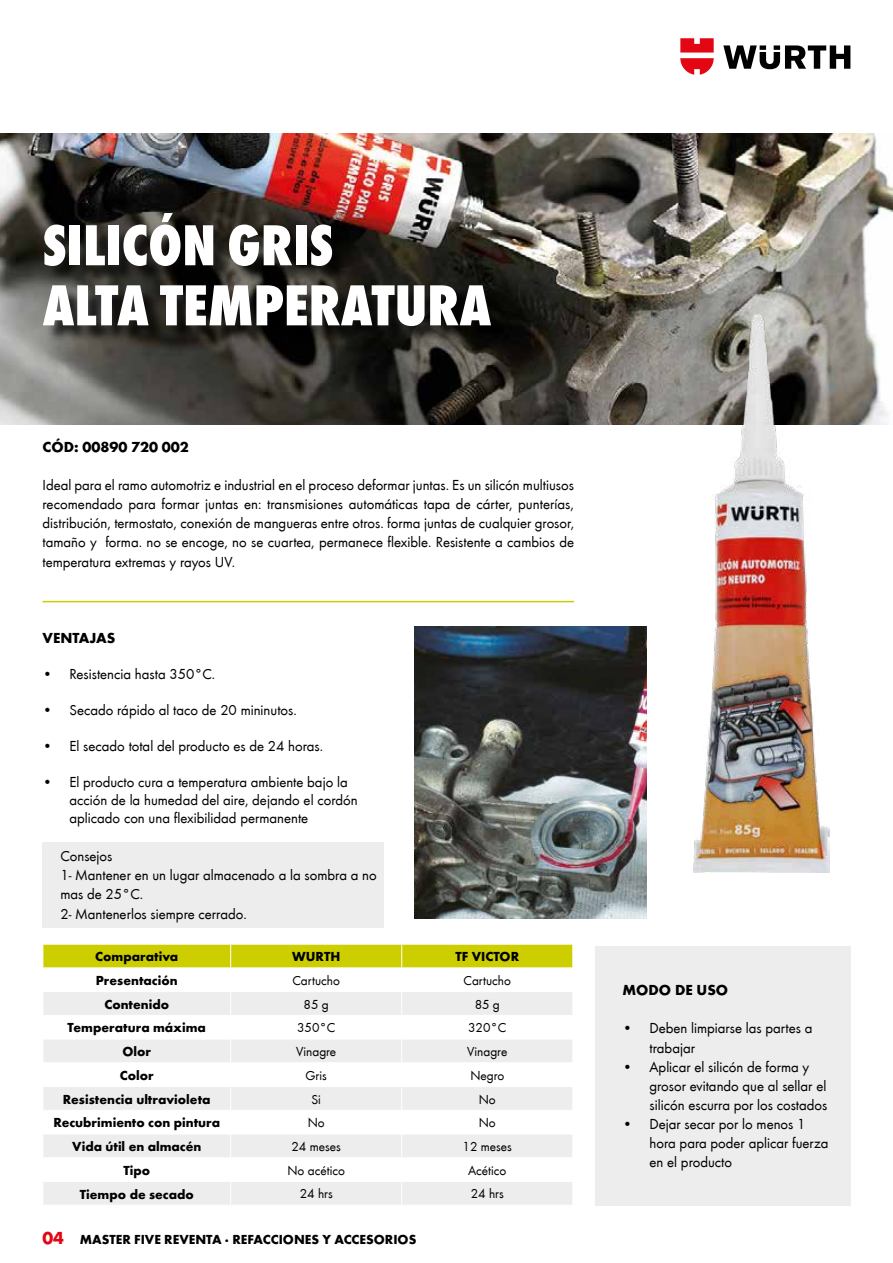
<style>
.page{position:relative;width:893px;height:1263px;background:#fff}
.page>*{position:absolute;margin:0;border:0;box-sizing:border-box;transform-origin:0 0}
.t1{font:800 condensed 60px/60px "Wuerth";color:#fff}
.t2{font:15px/19.2px "Wuerth";color:#000}
.t3{font:700 15px "Wuerth";color:#000}
.t4{font:700 13.5px "Wuerth";color:#000}
.t5{font:13.5px "Wuerth";color:#000}
.s1{font-size:18px;color:#e30613}
</style>
<div class="page">
<svg style="left:723px;top:45px;width:127px;height:24px"></svg>
<svg style="left:680px;top:38px;width:34px;height:37px"></svg>
<div style="left:43px;top:842px;width:341px;height:85px;background:#ededed"></div>
<img style="left:0;top:134px;width:893px;height:291px">
<div style="left:45px;top:216px;width:464px;height:127px;background:#000;opacity:.75"></div>
<hr style="left:43px;top:601px;width:531px;height:1px;background:#cdce00">
<img style="left:693px;top:314px;width:136px;height:558px">
<img style="left:415px;top:626px;width:231px;height:292px">
<div style="left:595px;top:946px;width:255px;height:259px;background:#ededed"></div>
<svg style="left:43px;top:944px;width:530px;height:261px"></svg>
<hr style="left:231px;top:991px;width:171px;height:1px;background:#fff">
<hr style="left:402px;top:991px;width:170px;height:1px;background:#fff">
<hr style="left:43px;top:1015px;width:188px;height:1px;background:#fff">
<hr style="left:231px;top:1015px;width:171px;height:1px;background:#fff">
<hr style="left:402px;top:1015px;width:170px;height:1px;background:#fff">
<hr style="left:43px;top:1039px;width:188px;height:1px;background:#fff">
<h1 class="t1" style="left:43px;top:212px;width:450px">SILICÓN GRIS<br>ALTA TEMPERATURA</h1>
<p class="t3" style="left:43px;top:436px;width:148px">CÓD: 00890 720 002</p>
<p class="t2" style="left:43px;top:475px;width:533px;text-align:justify">Ideal para el ramo automotriz e industrial en el proceso deformar juntas. Es un silicón multiusos recomendado para formar juntas en: transmisiones automáticas tapa de cárter, punterías, distribución, termostato, conexión de mangueras entre otros. forma juntas de cualquier grosor, tamaño y forma. no se encoge, no se cuartea, permanece flexible. Resistente a cambios de temperatura extremas y rayos UV.</p>
<p class="t3" style="left:43px;top:627px;width:74px">VENTAJAS</p>
<p class="t2" style="left:43px;top:664px;width:174px">• Resistencia hasta 350°C.</p>
<p class="t2" style="left:43px;top:700px;width:256px">• Secado rápido al taco de 20 mininutos.</p>
<p class="t2" style="left:43px;top:736px;width:282px">• El secado total del producto es de 24 horas.</p>
<p class="t2" style="left:70px;top:772px;width:290px;line-height:18px;text-indent:-27px">• El producto cura a temperatura ambiente bajo la acción de la humedad del aire, dejando el cordón aplicado con una flexibilidad permanente</p>
<p class="t2" style="left:60px;top:846px;width:318px">Consejos<br>1- Mantener en un lugar almacenado a la sombra a no mas de 25°C.<br>2- Mantenerlos siempre cerrado.</p>
<p class="t4" style="left:95px;top:947px;width:85px">Comparativa</p>
<p class="t4" style="left:292px;top:947px;width:50px">WURTH</p>
<p class="t4" style="left:455px;top:947px;width:65px">TF VICTOR</p>
<p class="t4" style="left:96px;top:970px;width:83px">Presentación</p>
<p class="t5" style="left:292px;top:971px;width:49px">Cartucho</p>
<p class="t5" style="left:463px;top:971px;width:49px">Cartucho</p>
<p class="t4" style="left:104px;top:994px;width:66px">Contenido</p>
<p class="t5" style="left:304px;top:995px;width:27px">85 g</p>
<p class="t5" style="left:475px;top:995px;width:27px">85 g</p>
<p class="t4" style="left:68px;top:1018px;width:140px">Temperatura máxima</p>
<p class="t5" style="left:297px;top:1019px;width:40px">350°C</p>
<p class="t5" style="left:468px;top:1019px;width:40px">320°C</p>
<p class="t4" style="left:122px;top:1042px;width:30px">Olor</p>
<p class="t5" style="left:296px;top:1042px;width:42px">Vinagre</p>
<p class="t5" style="left:467px;top:1042px;width:42px">Vinagre</p>
<p class="t4" style="left:120px;top:1065px;width:35px">Color</p>
<p class="t5" style="left:306px;top:1066px;width:23px">Gris</p>
<p class="t5" style="left:470px;top:1066px;width:35px">Negro</p>
<p class="t4" style="left:63px;top:1089px;width:149px">Resistencia ultravioleta</p>
<p class="t5" style="left:311px;top:1090px;width:11px">Si</p>
<p class="t5" style="left:479px;top:1090px;width:19px">No</p>
<p class="t4" style="left:53px;top:1113px;width:168px">Recubrimiento con pintura</p>
<p class="t5" style="left:308px;top:1113px;width:19px">No</p>
<p class="t5" style="left:479px;top:1113px;width:19px">No</p>
<p class="t4" style="left:72px;top:1136px;width:131px">Vida útil en almacén</p>
<p class="t5" style="left:291px;top:1137px;width:51px">24 meses</p>
<p class="t5" style="left:463px;top:1137px;width:51px">12 meses</p>
<p class="t4" style="left:123px;top:1160px;width:28px">Tipo</p>
<p class="t5" style="left:287px;top:1161px;width:59px">No acético</p>
<p class="t5" style="left:468px;top:1161px;width:40px">Acético</p>
<p class="t4" style="left:80px;top:1184px;width:116px">Tiempo de secado</p>
<p class="t5" style="left:300px;top:1185px;width:35px">24 hrs</p>
<p class="t5" style="left:471px;top:1185px;width:35px">24 hrs</p>
<p class="t4" style="left:43px;top:1229px;width:375px"><span class="s1">04</span> MASTER FIVE REVENTA · REFACCIONES Y ACCESORIOS</p>
<p class="t3" style="left:622px;top:979px;width:107px">MODO DE USO</p>
<p class="t2" style="left:649px;top:1018px;width:165px;text-indent:-27px">• Deben limpiarse las partes a trabajar</p>
<p class="t2" style="left:649px;top:1056px;width:179px;text-indent:-27px">• Aplicar el silicón de forma y grosor evitando que al sellar el silicón escurra por los costados</p>
<p class="t2" style="left:649px;top:1114px;width:180px;text-indent:-27px">• Dejar secar por lo menos 1 hora para poder aplicar fuerza en el producto</p>
</div>
